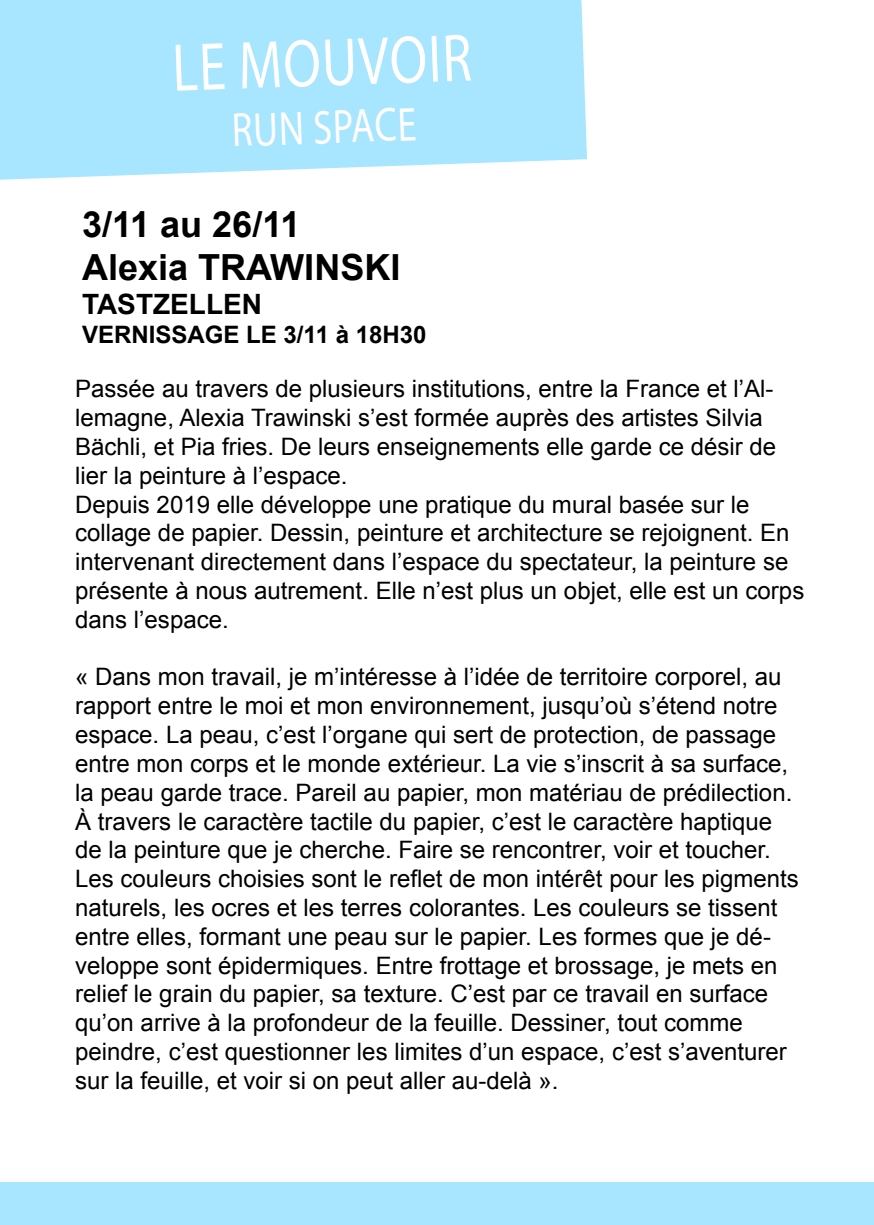
<style>
.page{position:relative;width:874px;height:1225px;background:#fff}
.page>*{position:absolute;margin:0;border:0;box-sizing:border-box;transform-origin:0 0}
.t1{font:68px "Myriad Pro";color:#fff;scale:.8 1}
.t2{font:48px "Myriad Pro";color:#fff;scale:.8 1}
.t3{font:700 36px/43.2px "Arial";color:#000}
.t4{font:700 28px "Arial";color:#000}
.t5{font:24px/28.8px "Arial";color:#000}
.t6{font:700 24px "Arial";color:#000}
</style>
<div class="page">
<div style="left:0;top:1182px;width:873px;height:43px;background:#a8e5fe"></div>
<svg style="left:0;top:0;width:586px;height:180px;fill:#a8e5fe"></svg>
<div style="left:90px;top:27px;width:466px;height:143px;background:#a8e5fe"></div>
<h1 class="t1" style="left:171px;top:26px;width:375px;rotate:-2deg">LE MOUVOIR</h1>
<h2 class="t2" style="left:231px;top:101px;width:232px;rotate:-2deg">RUN SPACE</h2>
<h3 class="t3" style="left:82px;top:204px;width:320px">3/11 au 26/11<br>Alexia TRAWINSKI</h3>
<p class="t4" style="left:82px;top:285px;width:181px">TASTZELLEN</p>
<p class="t6" style="left:82px;top:318px;width:346px">VERNISSAGE LE 3/11 à 18H30</p>
<p class="t5" style="left:75px;top:375px;width:730px">Passée au travers de plusieurs institutions, entre la France et l’Al&shy;lemagne, Alexia Trawinski s’est formée auprès des artistes Silvia Bächli, et Pia fries. De leurs enseignements elle garde ce désir de lier la peinture à l’espace.<br>Depuis 2019 elle développe une pratique du mural basée sur le collage de papier. Dessin, peinture et architecture se rejoignent. En intervenant directement dans l’espace du spectateur, la peinture se présente à nous autrement. Elle n’est plus un objet, elle est un corps dans l’espace.</p>
<p class="t5" style="left:75px;top:663px;width:724px">« Dans mon travail, je m’intéresse à l’idée de territoire corporel, au rapport entre le moi et mon environnement, jusqu’où s’étend notre espace. La peau, c’est l’organe qui sert de protection, de passage entre mon corps et le monde extérieur. La vie s’inscrit à sa surface, la peau garde trace. Pareil au papier, mon matériau de prédilection.<br>À travers le caractère tactile du papier, c’est le caractère haptique de la peinture que je cherche. Faire se rencontrer, voir et toucher.<br>Les couleurs choisies sont le reflet de mon intérêt pour les pigments naturels, les ocres et les terres colorantes. Les couleurs se tissent entre elles, formant une peau sur le papier. Les formes que je dé&shy;veloppe sont épidermiques. Entre frottage et brossage, je mets en relief le grain du papier, sa texture. C’est par ce travail en surface qu’on arrive à la profondeur de la feuille. Dessiner, tout comme peindre, c’est questionner les limites d’un espace, c’est s’aventurer sur la feuille, et voir si on peut aller au-delà ».</p>
</div>
